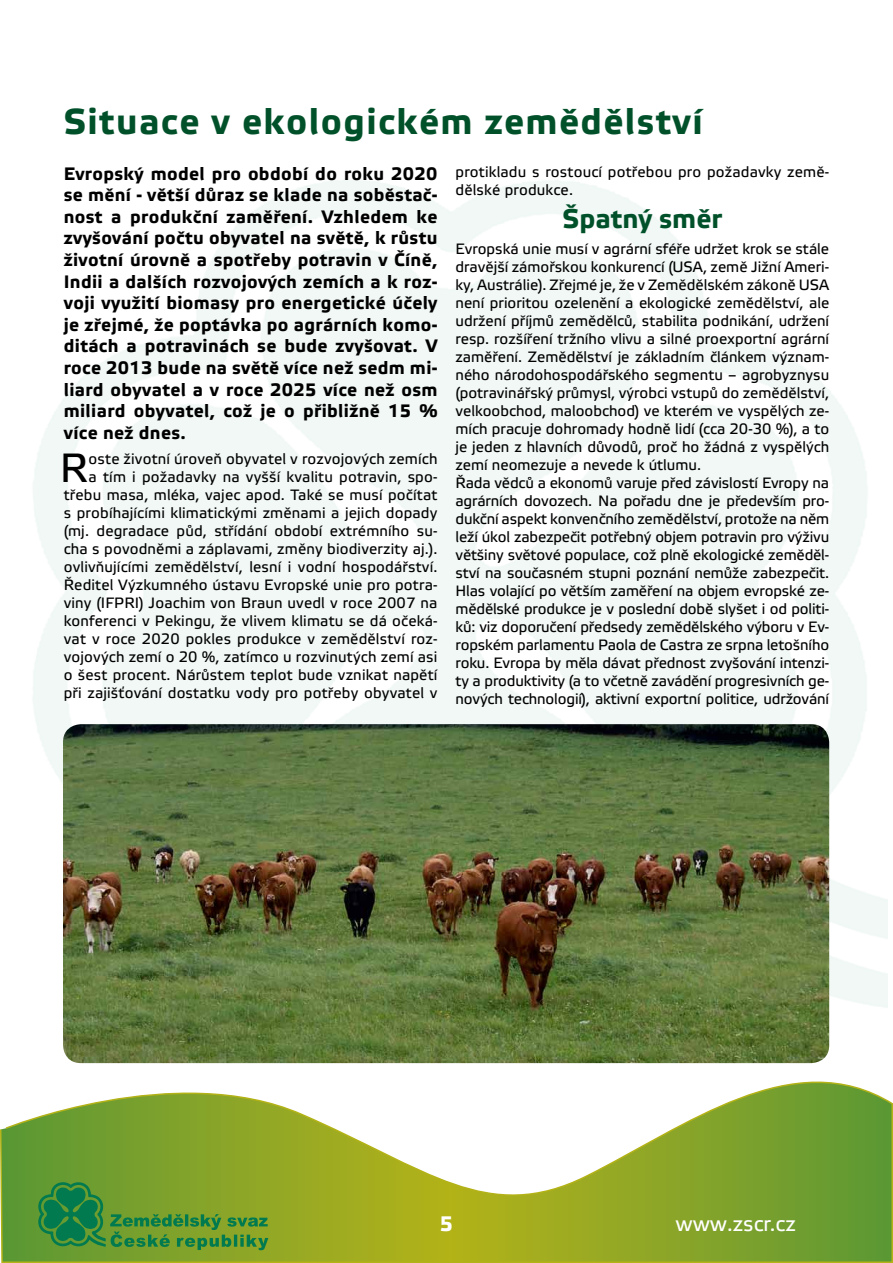
<style>
.page{position:relative;width:893px;height:1263px;background:#fff}
.page>*{position:absolute;margin:0;border:0;box-sizing:border-box;transform-origin:0 0}
.t1{font:40.8px "Etelka Text";color:#000}
.t2{font:700 36px "Etelka Text";letter-spacing:.04em;color:#00512a}
.t3{font:700 27px "Etelka Text";color:#00512a}
.t4{font:21px "Etelka Text";color:#fff}
.t5{font:700 21px "Etelka Text";color:#fff}
.t6{font:700 18px/21.6px "Etelka Text";letter-spacing:.02em;color:#000;text-align:justify}
.t7{font:15px/18px "Etelka Text";color:#000}
</style>
<div class="page">
<svg style="left:0;top:1042px;width:893px;height:221px"></svg>
<svg style="left:38px;top:1182px;width:230px;height:68px;background:#599635"></svg>
<img style="left:63px;top:724px;width:766px;height:339px">
<h2 class="t2" style="left:64px;top:101px;width:640px">Situace v ekologickém zemědělství</h2>
<p class="t6" style="left:64px;top:163px;width:375px">Evropský model pro období do roku 2020 se mění - větší důraz se klade na soběstač&shy;nost a produkční zaměření. Vzhledem ke zvyšování počtu obyvatel na světě, k růstu životní úrovně a spotřeby potravin v Číně, Indii a dalších rozvojových zemích a k roz&shy;voji využití biomasy pro energetické účely je zřejmé, že poptávka po agrárních komo&shy;ditách a potravinách se bude zvyšovat. V roce 2013 bude na světě více než sedm mi&shy;liard obyvatel a v roce 2025 více než osm miliard obyvatel, což je o přibližně 15 % více než dnes.</p>
<p class="t7" style="left:455px;top:164px;width:375px">protikladu s rostoucí potřebou pro požadavky země&shy;dělské produkce.</p>
<h3 class="t3" style="left:563px;top:203px;width:161px">Špatný směr</h3>
<p class="t7" style="left:455px;top:241px;width:375px">Evropská unie musí v agrární sféře udržet krok se stále dravější zámořskou konkurencí (USA, země Jižní Ameri&shy;ky, Austrálie). Zřejmé je, že v Zemědělském zákoně USA není prioritou ozelenění a ekologické zemědělství, ale udržení příjmů zemědělců, stabilita podnikání, udržení resp. rozšíření tržního vlivu a silné proexportní agrární zaměření. Zemědělství je základním článkem význam&shy;ného národohospodářského segmentu – agrobyznysu (potravinářský průmysl, výrobci vstupů do zemědělství, velkoobchod, maloobchod) ve kterém ve vyspělých ze&shy;mích pracuje dohromady hodně lidí (cca 20-30 %), a to je jeden z hlavních důvodů, proč ho žádná z vyspělých zemí neomezuje a nevede k útlumu.<br>Řada vědců a ekonomů varuje před závislostí Evropy na agrárních dovozech. Na pořadu dne je především pro&shy;dukční aspekt konvenčního zemědělství, protože na něm leží úkol zabezpečit potřebný objem potravin pro výživu většiny světové populace, což plně ekologické zeměděl&shy;ství na současném stupni poznání nemůže zabezpečit.<br>Hlas volající po větším zaměření na objem evropské ze&shy;mědělské produkce je v poslední době slyšet i od politi&shy;ků: viz doporučení předsedy zemědělského výboru v Ev&shy;ropském parlamentu Paola de Castra ze srpna letošního roku. Evropa by měla dávat přednost zvyšování intenzi&shy;ty a produktivity (a to včetně zavádění progresivních ge&shy;nových technologií), aktivní exportní politice, udržování</p>
<p class="t7" style="left:64px;top:450px;width:375px;text-align:right">oste životní úroveň obyvatel v rozvojových zemích<br>a tím i požadavky na vyšší kvalitu potravin, spo&shy;třebu masa, mléka, vajec apod. Také se musí počítat s probíhajícími klimatickými změnami a jejich dopady (mj. degradace půd, střídání období extrémního su&shy;cha s povodněmi a záplavami, změny biodiverzity aj.). ovlivňujícími zemědělství, lesní i vodní hospodářství.<br>Ředitel Výzkumného ústavu Evropské unie pro potra&shy;viny (IFPRI) Joachim von Braun uvedl v roce 2007 na konferenci v Pekingu, že vlivem klimatu se dá očeká&shy;vat v roce 2020 pokles produkce v zemědělství roz&shy;vojových zemí o 20 %, zatímco u rozvinutých zemí asi o šest procent. Nárůstem teplot bude vznikat napětí při zajišťování dostatku vody pro potřeby obyvatel v</p>
<h1 class="t1" style="left:60px;top:444px;width:30px">R</h1>
<h3 class="t5" style="left:440px;top:1212px;width:15px">5</h3>
<h3 class="t4" style="left:675px;top:1212px;width:122px">www.zscr.cz</h3>
</div>
